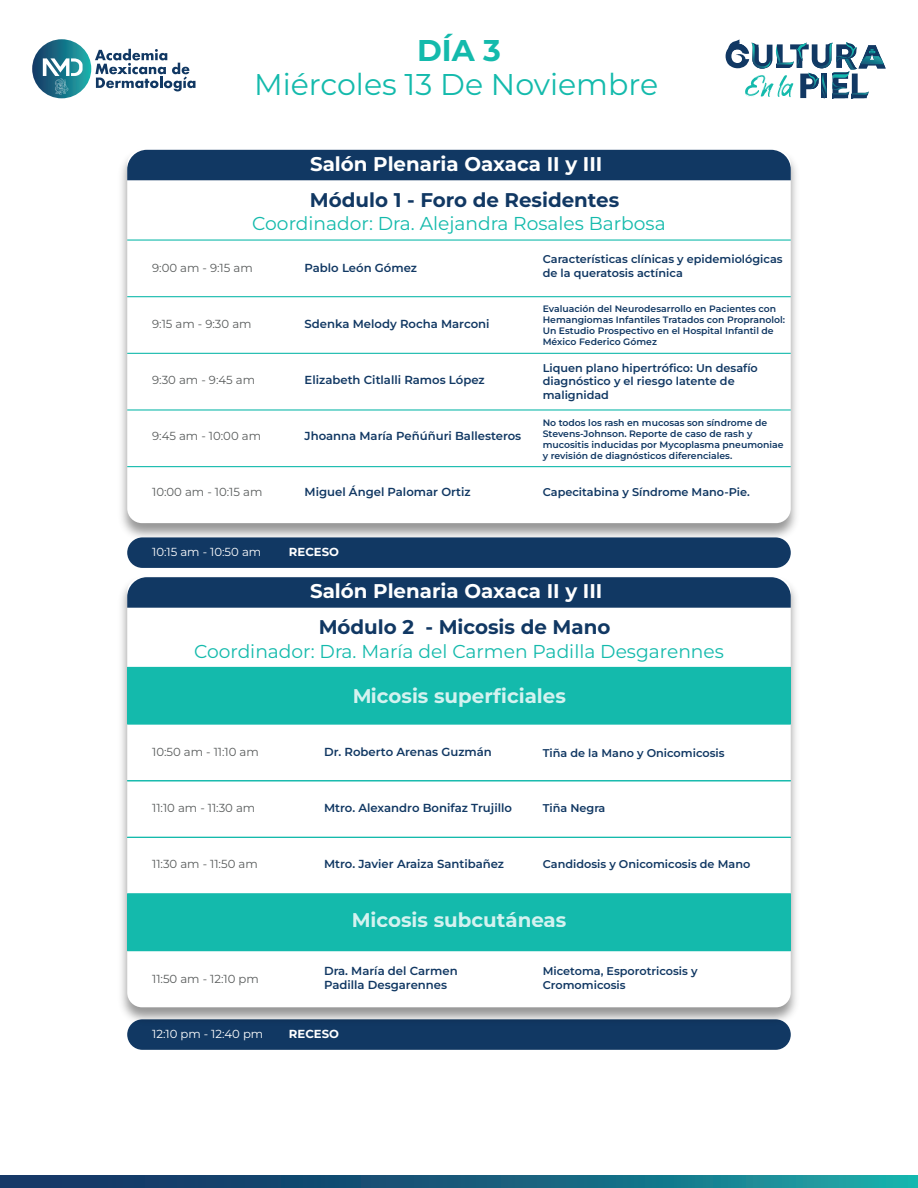
<style>
.page{position:relative;width:918px;height:1188px;background:#fff}
.page>*{position:absolute;margin:0;border:0;box-sizing:border-box;transform-origin:0 0}
.t1{font:30px "Montserrat";color:#14baac}
.t2{font:700 30px "Montserrat";color:#14baac}
.t3{font:700 19.8px "Montserrat";color:#fff}
.t4{font:700 19.8px "Montserrat";color:#113863}
.t5{font:18.6px "Montserrat";color:#14baac}
.t6{font:600 11.7px/14px "Montserrat";color:#113863}
.t7{font:11.7px "Montserrat";color:#585b5b}
.t8{font:11.7px "Montserrat";color:#fff}
.t9{font:700 11.7px "Montserrat";color:#fff}
.t10{font:600 11.25px/13.5px "Montserrat";color:#113863}
.t11{font:600 9.3px/11.1px "Montserrat";color:#113863}
</style>
<div class="page">
<svg style="left:0;top:1175px;width:918px;height:13px;background:#16627f"></svg>
<svg style="left:32px;top:39px;width:59px;height:59px"></svg>
<svg style="left:43px;top:58px;width:40px;height:37px"></svg>
<svg style="left:95px;top:49px;width:100px;height:42px"></svg>
<svg style="left:726px;top:39px;width:160px;height:59px"></svg>
<img style="left:121px;top:149px;width:675px;height:394px">
<div style="left:127px;top:150px;width:664px;height:373px;background:#fff;border-radius:15px"></div>
<div style="left:127px;top:150px;width:664px;height:30px;background:#113863"></div>
<hr style="left:127px;top:239px;width:664px;height:2px;background:#14baac">
<hr style="left:127px;top:296px;width:664px;height:1px;background:#14baac">
<hr style="left:127px;top:353px;width:664px;height:1px;background:#14baac">
<hr style="left:127px;top:409px;width:664px;height:2px;background:#14baac">
<hr style="left:127px;top:466px;width:664px;height:1px;background:#14baac">
<div style="left:127px;top:537px;width:664px;height:31px;background:#113863;border-radius:15px"></div>
<div style="left:127px;top:1019px;width:664px;height:31px;background:#113863;border-radius:15px"></div>
<img style="left:121px;top:587px;width:675px;height:442px">
<div style="left:127px;top:577px;width:664px;height:430px;background:#fff;border-radius:15px"></div>
<svg style="left:127px;top:577px;width:664px;height:31px;background:#163c66"></svg>
<hr style="left:127px;top:724px;width:664px;height:1px;background:#14baac">
<hr style="left:127px;top:780px;width:664px;height:1px;background:#14baac">
<hr style="left:127px;top:837px;width:664px;height:1px;background:#14baac">
<hr style="left:127px;top:893px;width:664px;height:2px;background:#14baac">
<div style="left:127px;top:894px;width:664px;height:57px;background:#14baac"></div>
<div style="left:127px;top:667px;width:664px;height:57px;background:#14baac"></div>
<h1 class="t2" style="left:417px;top:30px;width:85px">DÍA 3</h1>
<h1 class="t1" style="left:254px;top:64px;width:406px">Miércoles 13 De Noviembre</h1>
<h2 class="t3" style="left:310px;top:151px;width:294px">Salón Plenaria Oaxaca II y III</h2>
<h2 class="t4" style="left:310px;top:187px;width:311px">Módulo 1 - Foro de Residentes</h2>
<h3 class="t5" style="left:252px;top:211px;width:415px">Coordinador: Dra. Alejandra Rosales Barbosa</h3>
<p class="t7" style="left:152px;top:260px;width:102px">9:00 am - 9:15 am</p>
<p class="t6" style="left:305px;top:261px;width:114px">Pablo León Gómez</p>
<p class="t7" style="left:152px;top:316px;width:101px">9:15 am - 9:30 am</p>
<p class="t6" style="left:305px;top:317px;width:187px">Sdenka Melody Rocha Marconi</p>
<p class="t7" style="left:152px;top:372px;width:104px">9:30 am - 9:45 am</p>
<p class="t6" style="left:305px;top:373px;width:182px">Elizabeth Citlalli Ramos López</p>
<p class="t7" style="left:152px;top:428px;width:110px">9:45 am - 10:00 am</p>
<p class="t6" style="left:305px;top:428px;width:218px">Jhoanna María Peñúñuri Ballesteros</p>
<p class="t7" style="left:152px;top:484px;width:112px">10:00 am - 10:15 am</p>
<p class="t6" style="left:305px;top:484px;width:168px">Miguel Ángel Palomar Ortiz</p>
<p class="t8" style="left:152px;top:544px;width:111px">10:15 am - 10:50 am</p>
<p class="t9" style="left:289px;top:544px;width:52px">RECESO</p>
<p class="t10" style="left:543px;top:252px;width:241px">Características clínicas y epidemiológicas de la queratosis actínica</p>
<p class="t11" style="left:543px;top:303px;width:244px">Evaluación del Neurodesarrollo en Pacientes con Hemangiomas Infantiles Tratados con Propranolol:<br>Un Estudio Prospectivo en el Hospital Infantil de México Federico Gómez</p>
<p class="t10" style="left:543px;top:361px;width:217px">Liquen plano hipertrófico: Un desafío diagnóstico y el riesgo latente de malignidad</p>
<p class="t11" style="left:543px;top:416px;width:242px">No todos los rash en mucosas son síndrome de Stevens-Johnson. Reporte de caso de rash y mucositis inducidas por Mycoplasma pneumoniae y revisión de diagnósticos diferenciales.</p>
<p class="t10" style="left:543px;top:485px;width:209px">Capecitabina y Síndrome Mano-Pie.</p>
<h2 class="t3" style="left:310px;top:578px;width:294px">Salón Plenaria Oaxaca II y III</h2>
<h2 class="t4" style="left:319px;top:614px;width:293px">Módulo 2 - Micosis de Mano</h2>
<h3 class="t5" style="left:194px;top:639px;width:531px">Coordinador: Dra. María del Carmen Padilla Desgarennes</h3>
<h2 class="t3" style="left:352px;top:682px;width:215px">Micosis superficiales</h2>
<p class="t7" style="left:152px;top:744px;width:108px">10:50 am - 11:10 am</p>
<p class="t6" style="left:324px;top:745px;width:169px">Dr. Roberto Arenas Guzmán</p>
<p class="t10" style="left:543px;top:746px;width:183px">Tiña de la Mano y Onicomicosis</p>
<p class="t7" style="left:152px;top:800px;width:105px">11:10 am - 11:30 am</p>
<p class="t6" style="left:324px;top:801px;width:189px">Mtro. Alexandro Bonifaz Trujillo</p>
<p class="t10" style="left:543px;top:801px;width:64px">Tiña Negra</p>
<p class="t7" style="left:152px;top:856px;width:107px">11:30 am - 11:50 am</p>
<p class="t6" style="left:324px;top:857px;width:182px">Mtro. Javier Araiza Santibañez</p>
<p class="t10" style="left:543px;top:857px;width:209px">Candidosis y Onicomicosis de Mano</p>
<h2 class="t3" style="left:352px;top:906px;width:216px">Micosis subcutáneas</h2>
<p class="t7" style="left:152px;top:971px;width:108px">11:50 am - 12:10 pm</p>
<p class="t6" style="left:324px;top:964px;width:135px">Dra. María del Carmen<br>Padilla Desgarennes</p>
<p class="t10" style="left:543px;top:964px;width:156px">Micetoma, Esporotricosis y<br>Cromomicosis</p>
<p class="t8" style="left:152px;top:1026px;width:113px">12:10 pm - 12:40 pm</p>
<p class="t9" style="left:289px;top:1026px;width:52px">RECESO</p>
</div>
